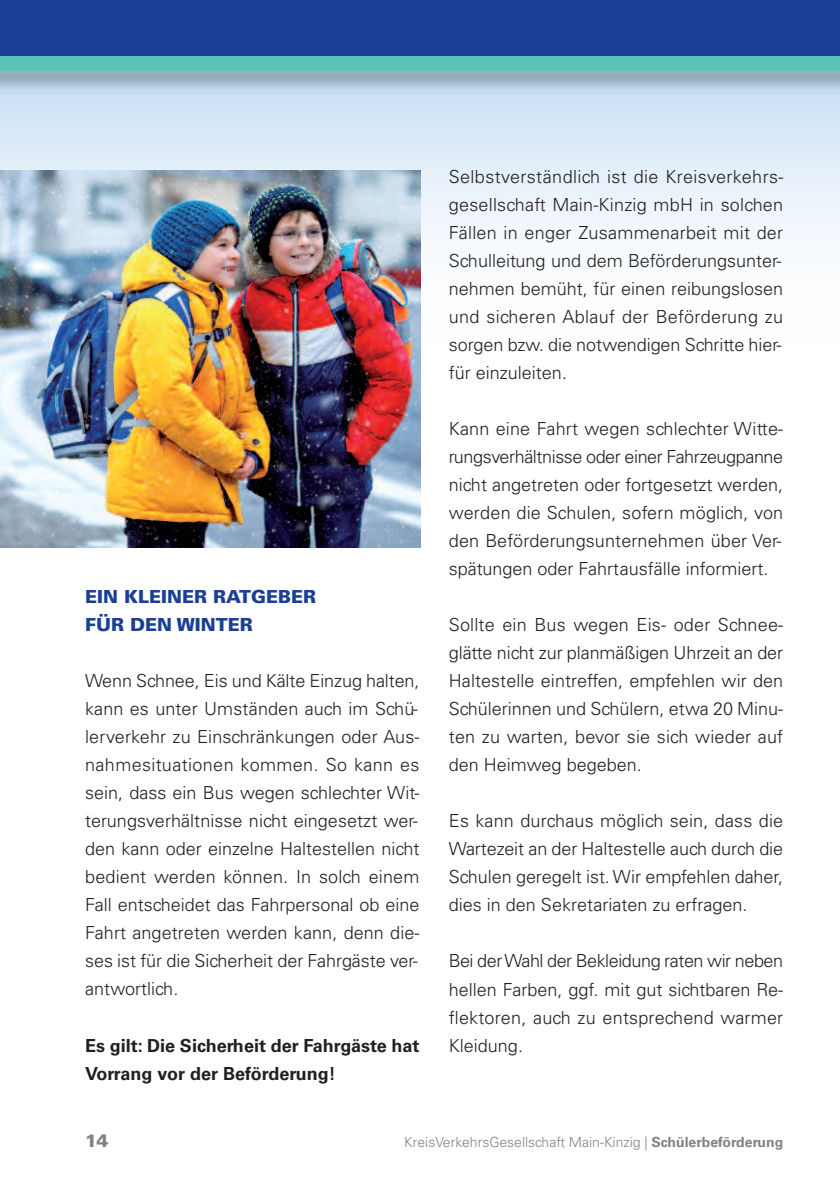
<style>
.page{position:relative;width:840px;height:1191px;background:#fff}
.page>*{position:absolute;margin:0;border:0;box-sizing:border-box;transform-origin:0 0}
.t1{font:300 18px/28px "Univers LT Std";color:#231f20;text-align:justify}
.t2{font:700 18px/28px "Univers LT Std";color:#231f20}
.t3{font:900 18px/28px "Univers LT Std";color:#1b3f94}
.t4{font:900 18px "Univers LT Std";color:#808285}
.t5{font:300 14px "Univers LT Std";color:#808285}
.s1{font-weight:700}
</style>
<div class="page">
<svg style="left:0;top:99px;width:839px;height:247px"></svg>
<div style="left:0;top:0;width:839px;height:57px;background:#1b3f94"></div>
<img style="left:0;top:56px;width:839px;height:43px">
<div style="left:0;top:57px;width:839px;height:14px;background:#5bc3b9"></div>
<img style="left:0;top:170px;width:420px;height:377px">
<p class="t3" style="left:85px;top:584px;width:232px">EIN KLEINER RATGEBER<br>FÜR DEN WINTER</p>
<p class="t1" style="left:85px;top:668px;width:336px">Wenn Schnee, Eis und Kälte Einzug halten, kann es unter Umständen auch im Schü&shy;lerverkehr zu Einschränkungen oder Aus&shy;nahmesituationen kommen. So kann es sein, dass ein Bus wegen schlechter Wit&shy;terungsverhältnisse nicht eingesetzt wer&shy;den kann oder einzelne Haltestellen nicht bedient werden können. In solch einem Fall entscheidet das Fahrpersonal ob eine Fahrt angetreten werden kann, denn die&shy;ses ist für die Sicherheit der Fahrgäste ver&shy;antwortlich.</p>
<p class="t2" style="left:85px;top:1032px;width:336px">Es gilt: Die Sicherheit der Fahrgäste hat<br>Vorrang vor der Beförderung!</p>
<p class="t1" style="left:448px;top:164px;width:336px">Selbstverständlich ist die Kreisverkehrs&shy;gesellschaft Main-Kinzig mbH in solchen Fällen in enger Zusammenarbeit mit der Schulleitung und dem Beförderungsunter&shy;nehmen bemüht, für einen reibungslosen und sicheren Ablauf der Beförderung zu sorgen bzw. die notwendigen Schritte hier&shy;für einzuleiten.</p>
<p class="t1" style="left:448px;top:416px;width:336px">Kann eine Fahrt wegen schlechter Witte&shy;rungsverhältnisse oder einer Fahrzeugpanne nicht angetreten oder fortgesetzt werden, werden die Schulen, sofern möglich, von den Beförderungsunternehmen über Ver&shy;spätungen oder Fahrtausfälle informiert.</p>
<p class="t1" style="left:448px;top:612px;width:336px">Sollte ein Bus wegen Eis- oder Schnee&shy;glätte nicht zur planmäßigen Uhrzeit an der Haltestelle eintreffen, empfehlen wir den Schülerinnen und Schülern, etwa 20 Minu&shy;ten zu warten, bevor sie sich wieder auf den Heimweg begeben.</p>
<p class="t1" style="left:448px;top:808px;width:336px">Es kann durchaus möglich sein, dass die Wartezeit an der Haltestelle auch durch die Schulen geregelt ist. Wir empfehlen daher, dies in den Sekretariaten zu erfragen.</p>
<p class="t1" style="left:448px;top:948px;width:336px">Bei derWahl der Bekleidung raten wir neben hellen Farben, ggf. mit gut sichtbaren Re&shy;flektoren, auch zu entsprechend warmer Kleidung.</p>
<p class="t4" style="left:85px;top:1134px;width:25px">14</p>
<p class="t5" style="left:404px;top:1137px;width:380px">KreisVerkehrsGesellschaft Main-Kinzig | <span class="s1">Schülerbeförderung</span></p>
</div>
